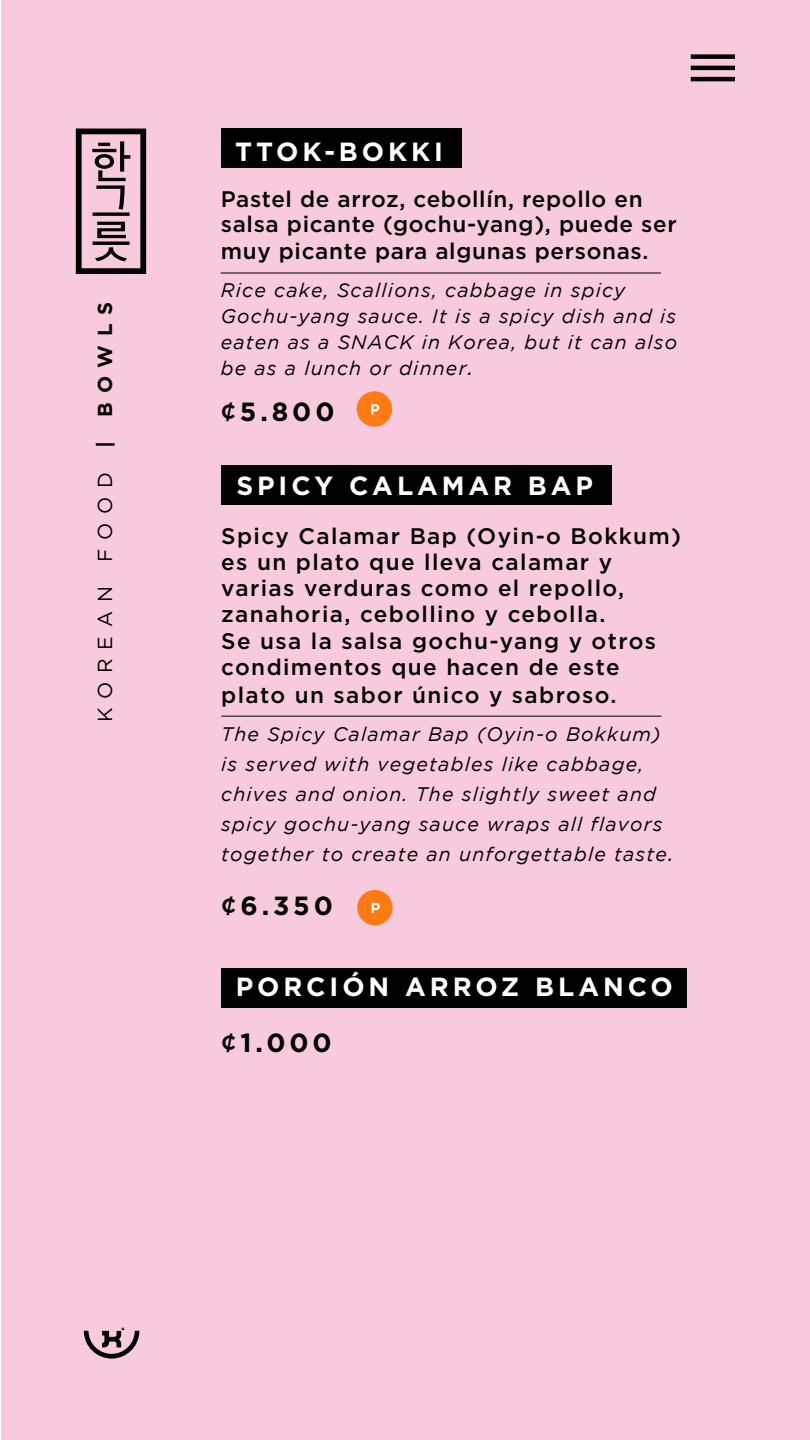
<style>
.page{position:relative;width:810px;height:1440px;background:#fff}
.page>*{position:absolute;margin:0;border:0;box-sizing:border-box;transform-origin:0 0}
.t1{font:700 26.25px "Gotham";letter-spacing:.15em;color:#fff}
.t2{font:700 26.25px "Gotham";letter-spacing:.15em;color:#000}
.t3{font:500 22.5px/26.2px "Gotham";letter-spacing:.06em;color:#000}
.t4{font:500 22.5px/24.8px "Gotham";letter-spacing:.03em;color:#000}
.t5{font:20.25px "Gotham";letter-spacing:.44em;color:#000}
.t6{font:italic 19.5px/30px "Gotham";letter-spacing:.06em;color:#000}
.s1{font-weight:700}
.s2{font-size:22.5px}
.s3{font-weight:500}
</style>
<div class="page">
<div style="left:2px;top:0;width:808px;height:1440px;background:#f8cade"></div>
<svg style="left:691px;top:54px;width:44px;height:5px"></svg>
<svg style="left:691px;top:77px;width:44px;height:4px"></svg>
<svg style="left:691px;top:66px;width:44px;height:4px"></svg>
<div style="left:221px;top:466px;width:391px;height:39px;background:#000"></div>
<div style="left:221px;top:968px;width:466px;height:39px;background:#000"></div>
<hr style="left:221px;top:716px;width:440px;height:1px;background:#000">
<svg style="left:76px;top:129px;width:70px;height:145px"></svg>
<div style="left:357px;top:890px;width:36px;height:35px;background:#ff7a12;border-radius:50%"></div>
<svg style="left:372px;top:903px;width:8px;height:10px"></svg>
<svg style="left:84px;top:1328px;width:55px;height:31px"></svg>
<div style="left:221px;top:128px;width:240px;height:39px;background:#000"></div>
<hr style="left:221px;top:273px;width:440px;height:1px;background:#000">
<div style="left:357px;top:391px;width:35px;height:36px;background:#ff7a12;border-radius:50%"></div>
<svg style="left:371px;top:404px;width:8px;height:11px"></svg>
<p class="t5" style="left:92px;top:722px;width:421px;rotate:-90deg">KOREAN FOOD <span class="s1">| BOWLS</span></p>
<h1 class="t1" style="left:235px;top:137px;width:209px">TTOK-BOKKI</h1>
<p class="t4" style="left:221px;top:187px;width:458px">Pastel de arroz, cebollín, repollo en salsa picante (gochu-yang), puede ser</p>
<p class="t4" style="left:221px;top:238px;width:429px">muy picante para algunas personas.</p>
<p class="t6" style="left:221px;top:277px;width:458px;line-height:26.2px">Rice cake, Scallions, cabbage in spicy Gochu-yang sauce. It is a spicy dish and is eaten as a SNACK in Korea, but it can also be as a lunch or dinner<span class="s2">.</span></p>
<h1 class="t2" style="left:221px;top:396px;width:115px"><span class="s3">¢</span>5.800</h1>
<h1 class="t1" style="left:236px;top:470px;width:358px">SPICY CALAMAR BAP</h1>
<p class="t3" style="left:221px;top:522px;width:461px">Spicy Calamar Bap (Oyin-o Bokkum) es un plato que lleva calamar y varias verduras como el repollo, zanahoria, cebollino y cebolla.<br>Se usa la salsa gochu-yang y otros condimentos que hacen de este</p>
<p class="t3" style="left:221px;top:682px;width:397px">plato un sabor único y sabroso.</p>
<p class="t6" style="left:221px;top:719px;width:454px">The Spicy Calamar Bap (Oyin-o Bokkum) is served with vegetables like cabbage, chives and onion. The slightly sweet and spicy gochu-yang sauce wraps all flavors together to create an unforgettable taste<span class="s2">.</span></p>
<h1 class="t2" style="left:221px;top:890px;width:113px"><span class="s3">¢</span>6.350</h1>
<h1 class="t1" style="left:236px;top:971px;width:439px">PORCIÓN ARROZ BLANCO</h1>
<h1 class="t2" style="left:221px;top:1027px;width:112px"><span class="s3">¢</span>1.000</h1>
</div>
